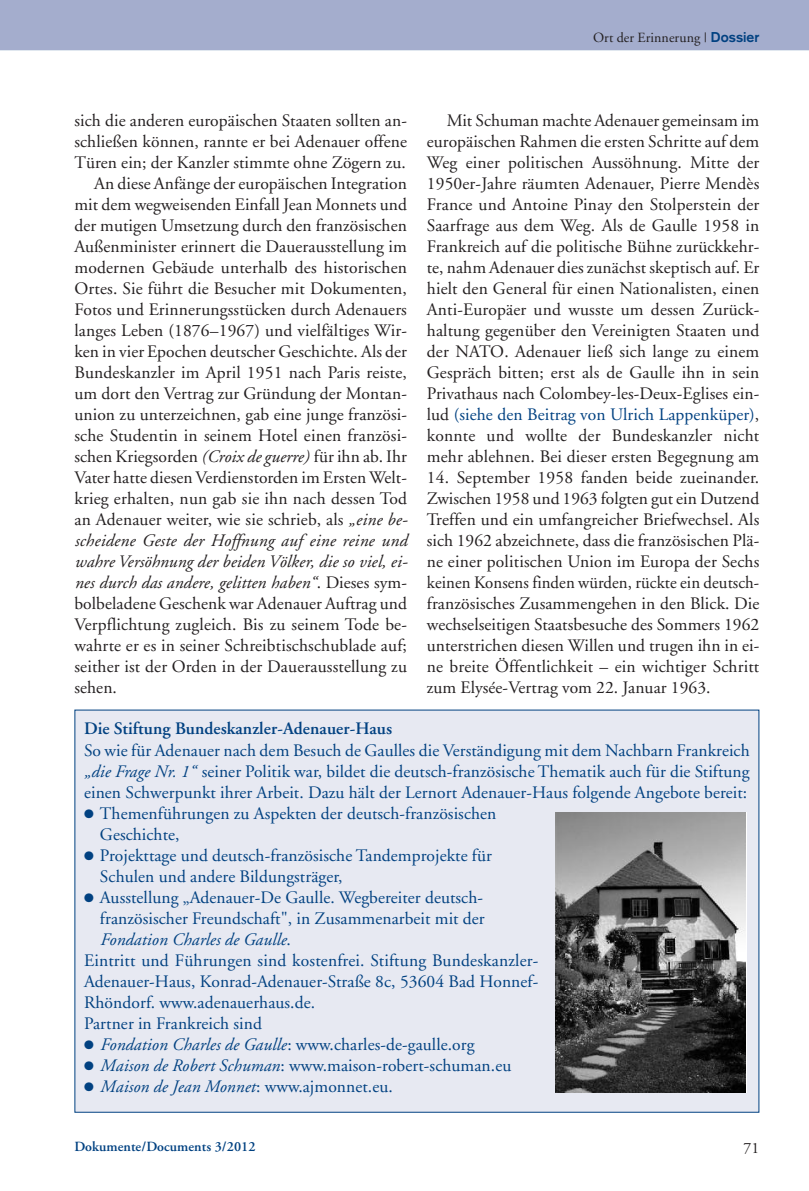
<style>
.page{position:relative;width:809px;height:1191px;background:#fff}
.page>*{position:absolute;margin:0;border:0;box-sizing:border-box;transform-origin:0 0}
.t1{font:17.5px/21px "Adobe Garamond";letter-spacing:.005em;color:#231f20;text-align:justify}
.t2{font:17.5px/21px "Adobe Garamond";letter-spacing:.005em;color:#014181}
.t3{font:italic 17.5px "Adobe Garamond";letter-spacing:.005em;color:#231f20}
.t4{font:italic 17.5px "Adobe Garamond";letter-spacing:.005em;color:#014181}
.t5{font:600 17.5px "Adobe Garamond";letter-spacing:.005em;color:#014181}
.t6{font:15.75px "Adobe Garamond";color:#231f20}
.t7{font:600 14px "Adobe Garamond";letter-spacing:.005em;color:#014181}
.t8{font:14px "Adobe Garamond";letter-spacing:.005em;color:#231f20}
.s1{font-family:"Akzidenz Grotesk";font-weight:700;color:#014181}
.s2{font-style:italic}
.s3{font-style:normal}
.s4{color:#014181}
</style>
<div class="page">
<div style="left:0;top:0;width:809px;height:50px;background:#a4adcd"></div>
<div style="left:75px;top:710px;width:683px;height:401px;background:#e7e9f2"></div>
<img style="left:556px;top:812px;width:189px;height:280px">
<p class="t8" style="left:593px;top:32px;width:168px">Ort der Erinnerung | <span class="s1">Dossier</span></p>
<p class="t1" style="left:74px;top:111px;width:334px">sich die anderen europäischen Staaten sollten an-</p>
<p class="t1" style="left:74px;top:132px;width:334px">schließen können, rannte er bei Adenauer offene</p>
<p class="t1" style="left:74px;top:153px;width:333px">Türen ein; der Kanzler stimmte ohne Zögern zu.</p>
<p class="t1" style="left:94px;top:174px;width:314px">An diese Anfänge der europäischen Integration</p>
<p class="t1" style="left:74px;top:195px;width:334px">mit dem wegweisenden Einfall Jean Monnets und</p>
<p class="t1" style="left:74px;top:216px;width:334px">der mutigen Umsetzung durch den französischen</p>
<p class="t1" style="left:74px;top:237px;width:334px">Außenminister erinnert die Dauerausstellung im</p>
<p class="t1" style="left:74px;top:258px;width:334px">modernen Gebäude unterhalb des historischen</p>
<p class="t1" style="left:74px;top:279px;width:334px">Ortes. Sie führt die Besucher mit Dokumenten,</p>
<p class="t1" style="left:74px;top:300px;width:334px">Fotos und Erinnerungsstücken durch Adenauers</p>
<p class="t1" style="left:74px;top:321px;width:334px">langes Leben (1876–1967) und vielfältiges Wir-</p>
<p class="t1" style="left:74px;top:342px;width:334px">ken in vier Epochen deutscher Geschichte. Als der</p>
<p class="t1" style="left:74px;top:363px;width:334px">Bundeskanzler im April 1951 nach Paris reiste,</p>
<p class="t1" style="left:74px;top:384px;width:334px">um dort den Vertrag zur Gründung der Montan-</p>
<p class="t1" style="left:74px;top:405px;width:334px">union zu unterzeichnen, gab eine junge französi-</p>
<p class="t1" style="left:74px;top:426px;width:334px">sche Studentin in seinem Hotel einen französi-</p>
<p class="t1" style="left:74px;top:447px;width:334px">schen Kriegsorden <span class="s2">(Croix de guerre)</span> für ihn ab. Ihr</p>
<p class="t1" style="left:74px;top:468px;width:334px">Vater hatte diesen Verdienstorden im Ersten Welt-</p>
<p class="t1" style="left:74px;top:489px;width:334px">krieg erhalten, nun gab sie ihn nach dessen Tod</p>
<p class="t1" style="left:74px;top:510px;width:335px">an Adenauer weiter, wie sie schrieb, als <span class="s2">„eine be-</span></p>
<p class="t3" style="left:74px;top:533px;width:334px">scheidene Geste der Hoffnung auf eine reine und</p>
<p class="t3" style="left:74px;top:554px;width:335px">wahre Versöhnung der beiden Völker, die so viel, ei-</p>
<p class="t3" style="left:74px;top:575px;width:334px">nes durch das andere, gelitten haben“<span class="s3">. Dieses sym-</span></p>
<p class="t1" style="left:74px;top:594px;width:334px">bolbeladene Geschenk war Adenauer Auftrag und</p>
<p class="t1" style="left:74px;top:615px;width:334px">Verpflichtung zugleich. Bis zu seinem Tode be-</p>
<p class="t1" style="left:74px;top:636px;width:334px">wahrte er es in seiner Schreibtischschublade auf;</p>
<p class="t1" style="left:74px;top:657px;width:334px">seither ist der Orden in der Dauerausstellung zu</p>
<p class="t1" style="left:74px;top:678px;width:44px">sehen.</p>
<p class="t1" style="left:427px;top:111px;width:334px;text-indent:20px">Mit Schuman machte Adenauer gemeinsam im europäischen Rahmen die ersten Schritte auf dem Weg einer politischen Aussöhnung. Mitte der 1950er-Jahre räumten Adenauer, Pierre Mendès France und Antoine Pinay den Stolperstein der Saarfrage aus dem Weg. Als de Gaulle 1958 in Frankreich auf die politische Bühne zurückkehr&shy;te, nahm Adenauer dies zunächst skeptisch auf. Er hielt den General für einen Nationalisten, einen Anti-Europäer und wusste um dessen Zurück&shy;haltung gegenüber den Vereinigten Staaten und der NATO. Adenauer ließ sich lange zu einem Gespräch bitten; erst als de Gaulle ihn in sein Privathaus nach Colombey-les-Deux-Eglises ein&shy;lud <span class="s4">(siehe den Beitrag von Ulrich Lappenküper)</span>, konnte und wollte der Bundeskanzler nicht mehr ablehnen. Bei dieser ersten Begegnung am</p>
<p class="t1" style="left:427px;top:468px;width:334px">14. September 1958 fanden beide zueinander.<br>Zwischen 1958 und 1963 folgten gut ein Dutzend Treffen und ein umfangreicher Briefwechsel. Als sich 1962 abzeichnete, dass die französischen Plä&shy;ne einer politischen Union im Europa der Sechs keinen Konsens finden würden, rückte ein deutsch&shy;französisches Zusammengehen in den Blick. Die wechselseitigen Staatsbesuche des Sommers 1962 unterstrichen diesen Willen und trugen ihn in ei&shy;ne breite Öffentlichkeit – ein wichtiger Schritt zum Elysée-Vertrag vom 22. Januar 1963.</p>
<p class="t5" style="left:84px;top:721px;width:309px">Die Stiftung Bundeskanzler-Adenauer-Haus</p>
<p class="t2" style="left:84px;top:741px;width:667px;text-align:justify">So wie für Adenauer nach dem Besuch de Gaulles die Verständigung mit dem Nachbarn Frankreich <span class="s2">„die Frage Nr. 1“</span> seiner Politik war, bildet die deutsch-französische Thematik auch für die Stiftung einen Schwerpunkt ihrer Arbeit. Dazu hält der Lernort Adenauer-Haus folgende Angebote bereit:</p>
<p class="t2" style="left:100px;top:804px;width:398px;text-indent:-16px">● Themenführungen zu Aspekten der deutsch-französischen<br>Geschichte,</p>
<p class="t2" style="left:100px;top:846px;width:393px;text-indent:-16px">● Projekttage und deutsch-französische Tandemprojekte für<br>Schulen und andere Bildungsträger,</p>
<p class="t2" style="left:84px;top:888px;width:400px">● Ausstellung „Adenauer-De Gaulle. Wegbereiter deutsch-</p>
<p class="t2" style="left:100px;top:909px;width:386px">französischer Freundschaft", in Zusammenarbeit mit der</p>
<p class="t4" style="left:100px;top:932px;width:192px">Fondation Charles de Gaulle<span class="s3">.</span></p>
<p class="t2" style="left:84px;top:951px;width:456px">Eintritt und Führungen sind kostenfrei. Stiftung Bundeskanzler-</p>
<p class="t2" style="left:84px;top:972px;width:456px">Adenauer-Haus, Konrad-Adenauer-Straße 8c, 53604 Bad Honnef-</p>
<p class="t2" style="left:84px;top:993px;width:232px">Rhöndorf. www.adenauerhaus.de.</p>
<p class="t2" style="left:84px;top:1014px;width:179px">Partner in Frankreich sind</p>
<p class="t2" style="left:84px;top:1035px;width:392px">● <span class="s2">Fondation Charles de Gaulle</span>: www.charles-de-gaulle.org</p>
<p class="t2" style="left:84px;top:1056px;width:429px">● <span class="s2">Maison de Robert Schuman</span>: www.maison-robert-schuman.eu</p>
<p class="t4" style="left:84px;top:1079px;width:310px">● Maison de Jean Monnet<span class="s3">: www.ajmonnet.eu.</span></p>
<p class="t7" style="left:74px;top:1141px;width:183px">Dokumente/Documents 3/2012</p>
<p class="t6" style="left:743px;top:1141px;width:17px">71</p>
</div>
